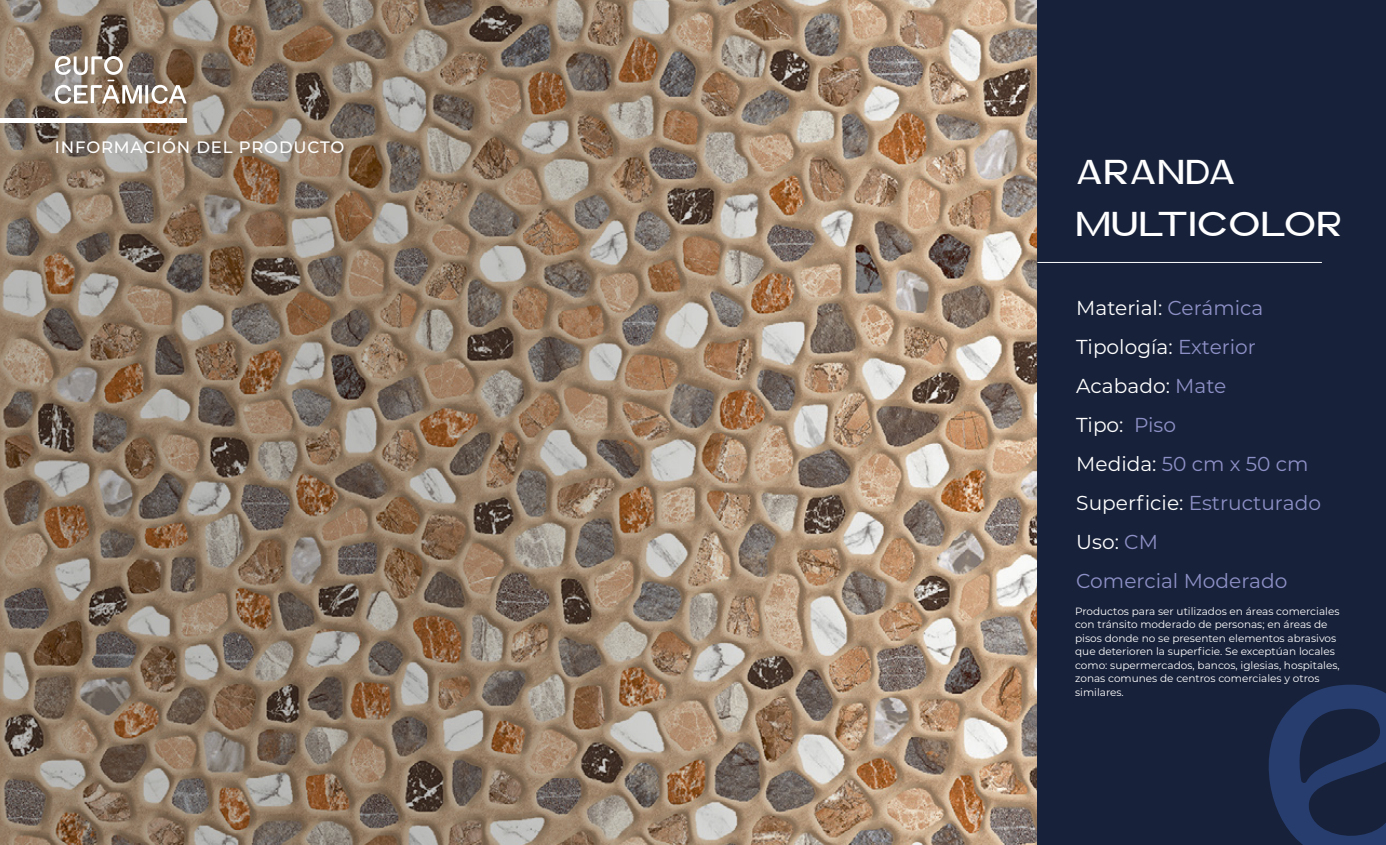
<style>
.page{position:relative;width:1386px;height:845px;background:#fff}
.page>*{position:absolute;margin:0;border:0;box-sizing:border-box;transform-origin:0 0}
.t1{font:34.5px/52.5px "Stagen";color:#fff}
.t2{font:20.1px/39px "Montserrat";color:#8d90c6}
.t3{font:500 16.5px "Montserrat";letter-spacing:.05em;color:#fff}
.t4{font:10.5px/13.5px "Montserrat";color:#fff}
.s1{color:#fff}
</style>
<div class="page">
<img style="left:0;top:0;width:1037px;height:844px">
<hr style="left:145px;top:85px;width:3px;height:18px;background:#fff">
<svg style="left:152px;top:85px;width:35px;height:19px"></svg>
<svg style="left:55px;top:56px;width:87px;height:48px"></svg>
<div style="left:0;top:118px;width:186px;height:5px;background:#fff"></div>
<div style="left:1037px;top:0;width:349px;height:844px;background:#172139"></div>
<hr style="left:1037px;top:262px;width:285px;height:1px;background:#fff">
<svg style="left:1269px;top:684px;width:117px;height:160px"></svg>
<h3 class="t3" style="left:55px;top:135px;width:291px">INFORMACIÓN DEL PRODUCTO</h3>
<h1 class="t1" style="left:1075px;top:149px;width:268px">ARANDA<br>MULTICOLOR</h1>
<h2 class="t2" style="left:1076px;top:287px;width:246px"><span class="s1">Material:</span> Cerámica<br><span class="s1">Tipología:</span> Exterior<br><span class="s1">Acabado:</span> Mate<br><span class="s1">Tipo:</span> Piso<br><span class="s1">Medida:</span> 50 cm x 50 cm<br><span class="s1">Superficie:</span> Estructurado<br><span class="s1">Uso:</span> CM<br>Comercial Moderado</h2>
<p class="t4" style="left:1075px;top:603px;width:266px">Productos para ser utilizados en áreas comerciales con tránsito moderado de personas; en áreas de pisos donde no se presenten elementos abrasivos que deterioren la superficie. Se exceptúan locales como: supermercados, bancos, iglesias, hospitales, zonas comunes de centros comerciales y otros similares.</p>
</div>
